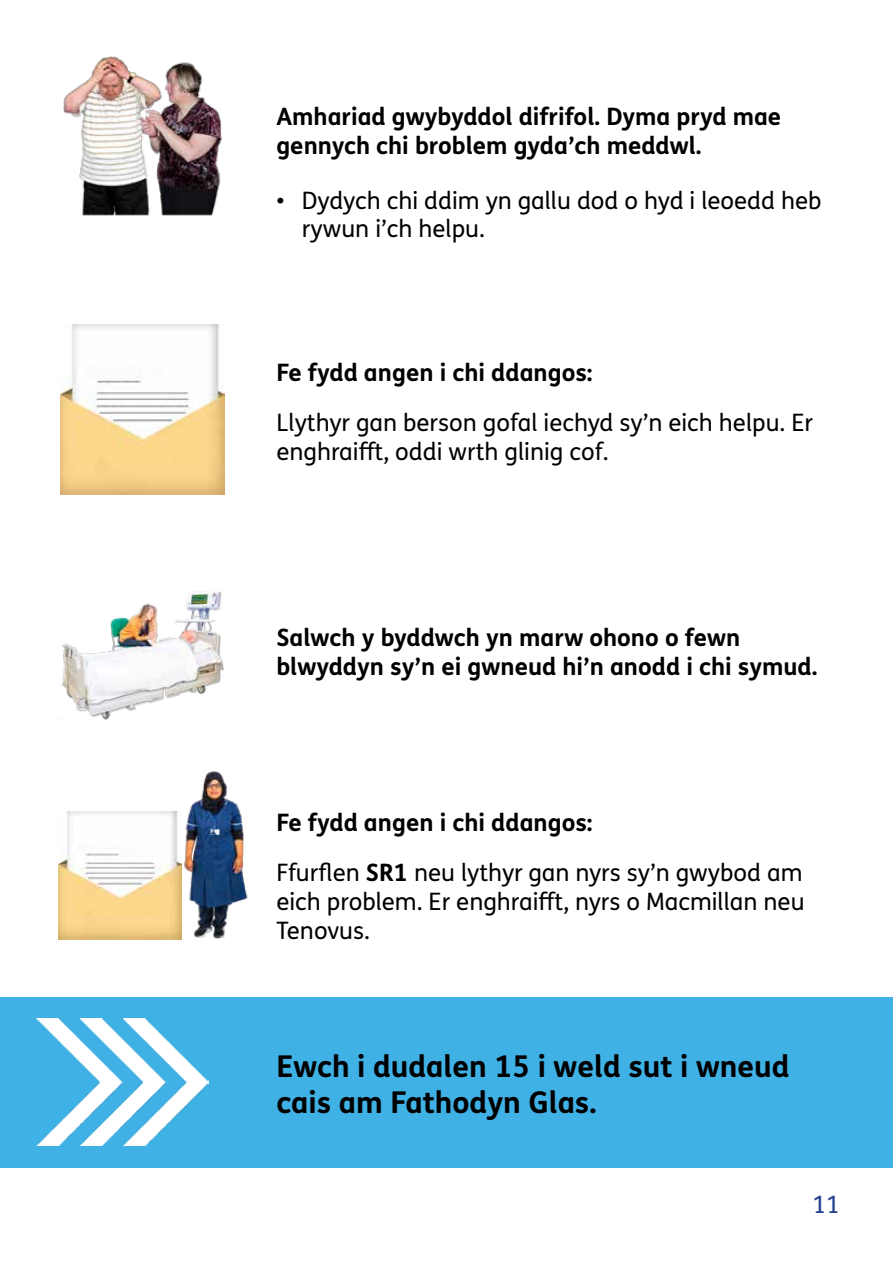
<style>
.page{position:relative;width:893px;height:1263px;background:#fff}
.page>*{position:absolute;margin:0;border:0;box-sizing:border-box;transform-origin:0 0}
.Bodytext{font:700 30px/36px "FS Me Pro";color:#000}
.Bodytext-2{font:24px/28.8px "FS Me Pro";color:#000}
.Bodytext-3{font:700 24px/28.8px "FS Me Pro";color:#000}
.t1{font:24px "FS Me Pro";color:#25408f}
.s1{font-weight:700}
</style>
<div class="page">
<div style="left:0;top:997px;width:893px;height:170px;background:#3fb1e5"></div>
<img style="left:36px;top:1018px;width:172px;height:128px">
<img style="left:63px;top:56px;width:159px;height:160px">
<img style="left:57px;top:591px;width:168px;height:130px">
<img style="left:60px;top:324px;width:165px;height:170px">
<img style="left:58px;top:811px;width:112px;height:128px">
<img style="left:170px;top:771px;width:78px;height:168px">
<p class="Bodytext-3" style="left:276px;top:101px;width:506px">Amhariad gwybyddol difrifol. Dyma pryd mae gennych chi broblem gyda’ch meddwl.</p>
<p class="Bodytext-2" style="left:302px;top:185px;width:521px;text-indent:-26px">• Dydych chi ddim yn gallu dod o hyd i leoedd heb rywun i’ch helpu.</p>
<p class="Bodytext-3" style="left:276px;top:357px;width:318px">Fe fydd angen i chi ddangos:</p>
<p class="Bodytext-2" style="left:276px;top:408px;width:538px">Llythyr gan berson gofal iechyd sy’n eich helpu. Er enghraifft, oddi wrth glinig cof.</p>
<p class="Bodytext-3" style="left:276px;top:622px;width:543px">Salwch y byddwch yn marw ohono o fewn blwyddyn sy’n ei gwneud hi’n anodd i chi symud.</p>
<p class="Bodytext-3" style="left:276px;top:807px;width:318px">Fe fydd angen i chi ddangos:</p>
<p class="Bodytext-2" style="left:276px;top:858px;width:530px;text-align:justify">Ffurflen <span class="s1">SR1</span> neu lythyr gan nyrs sy’n gwybod am eich problem. Er enghraifft, nyrs o Macmillan neu Tenovus.</p>
<p class="Bodytext" style="left:276px;top:1047px;width:515px">Ewch i dudalen 15 i weld sut i wneud cais am Fathodyn Glas.</p>
<p class="t1" style="left:812px;top:1188px;width:29px">11</p>
</div>
